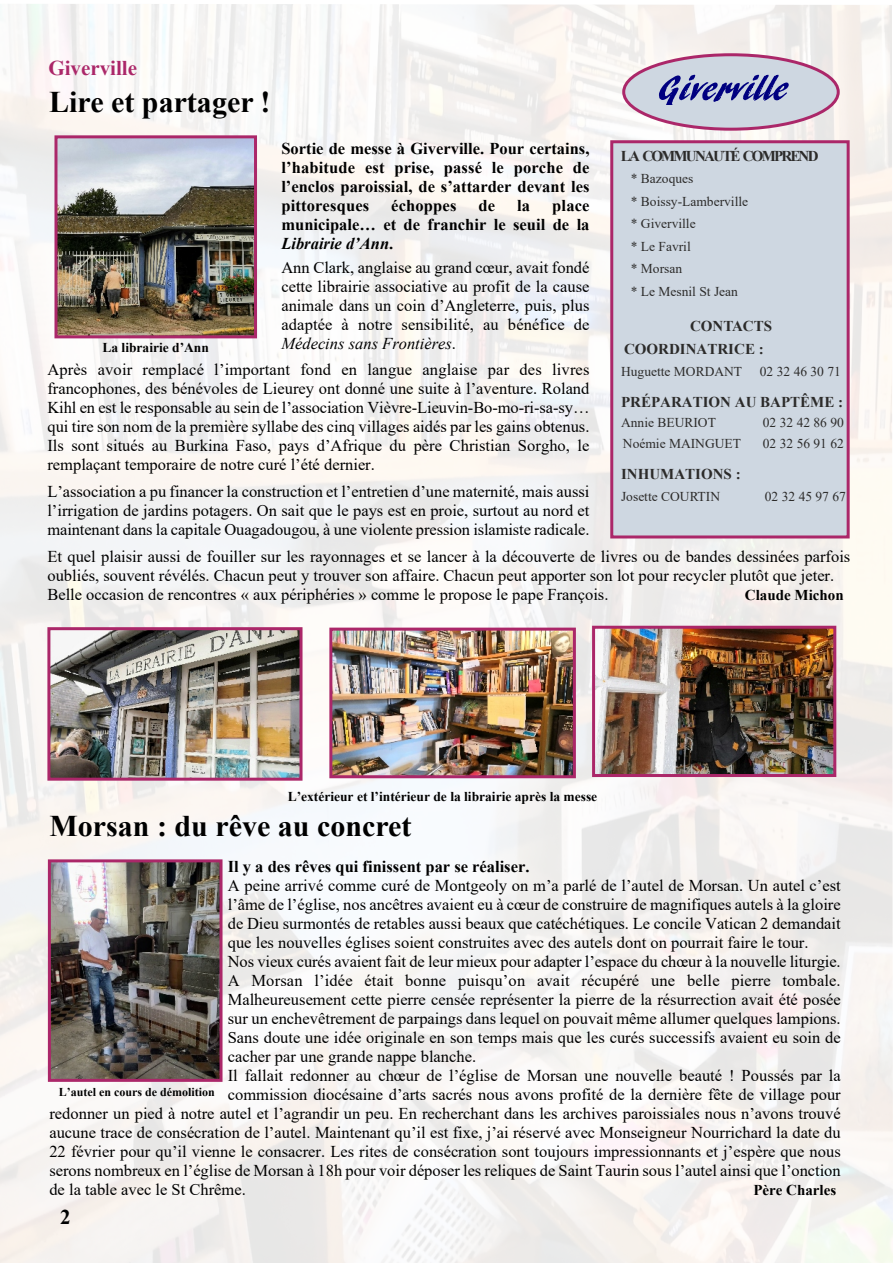
<style>
.page{position:relative;width:893px;height:1263px;background:#fff}
.page>*{position:absolute;margin:0;border:0;box-sizing:border-box;transform-origin:0 0}
.t1{font:700 30px "Times New Roman";color:#000}
.t2{font:700 21px "Times New Roman";color:#ab2769}
.t3{font:700 21px "Times New Roman";color:#000}
.t4{font:16.5px/18.9px "Times New Roman";color:#000;text-align:justify}
.t5{font:700 16.5px/18.9px "Times New Roman";color:#000;text-align:justify}
.t6{font:700 15px/22.5px "Times New Roman";color:#2c2b2a}
.t7{font:700 15px "Times New Roman";color:#000}
.t8{font:700 15px "Times New Roman";letter-spacing:-.12em;color:#2c2b2a}
.t9{font:13.5px/22.5px "Times New Roman";color:#2c2b2a}
.t10{font:700 13.5px "Times New Roman";color:#000}
.t11{font:700 12px "Times New Roman";color:#000}
.s1{font-style:italic}
</style>
<div class="page">
<img style="left:52px;top:863px;width:167px;height:215px">
<div style="left:48px;top:859px;width:175px;height:223px;border:3px solid #ab2769"></div>
<div style="left:610px;top:140px;width:240px;height:398px;background:#ced7e1;border:3px solid #ab2769"></div>
<div style="left:622px;top:53px;width:218px;height:78px;background:#ced7e1;border:3px solid #ab2769;border-radius:50%"></div>
<svg style="left:659px;top:75px;width:130px;height:29px"></svg>
<img style="left:58px;top:139px;width:195px;height:195px">
<div style="left:54px;top:135px;width:203px;height:203px;border:3px solid #ab2769"></div>
<img style="left:596px;top:630px;width:236px;height:143px">
<div style="left:592px;top:626px;width:244px;height:151px;border:3px solid #ab2769"></div>
<img style="left:333px;top:632px;width:239px;height:142px">
<div style="left:329px;top:628px;width:247px;height:150px;border:3px solid #ab2769"></div>
<img style="left:51px;top:631px;width:248px;height:146px">
<div style="left:47px;top:627px;width:256px;height:154px;border:3px solid #ab2769"></div>
<p class="t2" style="left:48px;top:60px;width:90px">Giverville</p>
<h1 class="t1" style="left:49px;top:92px;width:223px">Lire et partager !</h1>
<p class="t5" style="left:281px;top:141px;width:310px">Sortie de messe à Giverville. Pour certains, l’habitude est prise, passé le porche de l’enclos paroissial, de s’attarder devant les pittoresques</p>
<p class="t8" style="left:621px;top:151px;width:199px">LA COMMUNAUTÉ COMPREND</p>
<p class="t9" style="left:631px;top:169px;width:119px">* Bazoques<br>* Boissy-Lamberville * Giverville<br>* Le Favril<br>* Morsan<br>* Le Mesnil St Jean</p>
<p class="t6" style="left:624px;top:316px;width:150px;text-indent:66px">CONTACTS<br>COORDINATRICE :</p>
<p class="t9" style="left:621px;top:362px;width:123px">Huguette MORDANT</p>
<p class="t9" style="left:760px;top:362px;width:83px">02 32 46 30 71</p>
<p class="t6" style="left:621px;top:392px;width:224px">PRÉPARATION AU BAPTÊME :</p>
<p class="t9" style="left:621px;top:413px;width:96px">Annie BEURIOT</p>
<p class="t9" style="left:763px;top:413px;width:83px">02 32 42 86 90</p>
<p class="t9" style="left:623px;top:433px;width:120px">Noémie MAINGUET</p>
<p class="t9" style="left:763px;top:433px;width:83px">02 32 56 91 62</p>
<p class="t6" style="left:621px;top:464px;width:121px">INHUMATIONS :</p>
<p class="t9" style="left:621px;top:487px;width:101px">Josette COURTIN</p>
<p class="t9" style="left:765px;top:487px;width:83px">02 32 45 97 67</p>
<p class="t5" style="left:391px;top:198px;width:67px">échoppes</p>
<p class="t5" style="left:479px;top:198px;width:18px">de</p>
<p class="t5" style="left:517px;top:198px;width:14px">la</p>
<p class="t5" style="left:281px;top:198px;width:310px;text-indent:271px">place municipale… et de franchir le seuil de la <span class="s1">Librairie d’Ann</span>.</p>
<p class="t4" style="left:281px;top:260px;width:310px">Ann Clark, anglaise au grand cœur, avait fondé cette librairie associative au profit de la cause animale dans un coin d’Angleterre, puis, plus adaptée à notre sensibilité, au bénéfice de <span class="s1">Médecins sans Frontières</span>.</p>
<p class="t4" style="left:47px;top:362px;width:544px">Après avoir remplacé l’important fond en langue anglaise par des livres francophones, des bénévoles de Lieurey ont donné une suite à l’aventure. Roland Kihl en est le responsable au sein de l’association Vièvre-Lieuvin-Bo-mo-ri-sa-sy… qui tire son nom de la première syllabe des cinq villages aidés par les gains obtenus.<br>Ils sont situés au Burkina Faso, pays d’Afrique du père Christian Sorgho, le remplaçant temporaire de notre curé l’été dernier.</p>
<p class="t4" style="left:47px;top:483px;width:544px">L’association a pu financer la construction et l’entretien d’une maternité, mais aussi l’irrigation de jardins potagers. On sait que le pays est en proie, surtout au nord et maintenant dans la capitale Ouagadougou, à une violente pression islamiste radicale.</p>
<p class="t4" style="left:47px;top:549px;width:804px;text-align:left">Et quel plaisir aussi de fouiller sur les rayonnages et se lancer à la découverte de livres ou de bandes dessinées parfois oubliés, souvent révélés. Chacun peut y trouver son affaire. Chacun peut apporter son lot pour recycler plutôt que jeter.<br>Belle occasion de rencontres « aux périphéries » comme le propose le pape François.</p>
<p class="t10" style="left:102px;top:343px;width:108px">La librairie d’Ann</p>
<p class="t7" style="left:745px;top:590px;width:100px">Claude Michon</p>
<p class="t10" style="left:288px;top:791px;width:311px">L’extérieur et l’intérieur de la librairie après la messe</p>
<h1 class="t1" style="left:49px;top:816px;width:364px">Morsan : du rêve au concret</h1>
<p class="t5" style="left:228px;top:859px;width:303px">Il y a des rêves qui finissent par se réaliser.</p>
<p class="t4" style="left:228px;top:878px;width:614px">A peine arrivé comme curé de Montgeoly on m’a parlé de l’autel de Morsan. Un autel c’est</p>
<p class="t4" style="left:228px;top:897px;width:614px">l’âme de l’église, nos ancêtres avaient eu à cœur de construire de magnifiques autels à la gloire</p>
<p class="t4" style="left:228px;top:916px;width:614px">de Dieu surmontés de retables aussi beaux que catéchétiques. Le concile Vatican 2 demandait</p>
<p class="t4" style="left:228px;top:935px;width:582px">que les nouvelles églises soient construites avec des autels dont on pourrait faire le tour.</p>
<p class="t4" style="left:228px;top:954px;width:614px">Nos vieux curés avaient fait de leur mieux pour adapter l’espace du chœur à la nouvelle liturgie.</p>
<p class="t4" style="left:228px;top:973px;width:614px">A Morsan l’idée était bonne puisqu’on avait récupéré une belle pierre tombale.</p>
<p class="t4" style="left:228px;top:992px;width:614px">Malheureusement cette pierre censée représenter la pierre de la résurrection avait été posée</p>
<p class="t4" style="left:228px;top:1011px;width:614px">sur un enchevêtrement de parpaings dans lequel on pouvait même allumer quelques lampions.</p>
<p class="t4" style="left:228px;top:1030px;width:614px">Sans doute une idée originale en son temps mais que les curés successifs avaient eu soin de</p>
<p class="t4" style="left:228px;top:1049px;width:250px">cacher par une grande nappe blanche.</p>
<p class="t4" style="left:228px;top:1068px;width:614px">Il fallait redonner au chœur de l’église de Morsan une nouvelle beauté ! Poussés par la</p>
<p class="t4" style="left:228px;top:1086px;width:614px">commission diocésaine d’arts sacrés nous avons profité de la dernière fête de village pour</p>
<p class="t4" style="left:49px;top:1105px;width:793px">redonner un pied à notre autel et l’agrandir un peu. En recherchant dans les archives paroissiales nous n’avons trouvé</p>
<p class="t4" style="left:49px;top:1124px;width:793px">aucune trace de consécration de l’autel. Maintenant qu’il est fixe, j’ai réservé avec Monseigneur Nourrichard la date du</p>
<p class="t4" style="left:49px;top:1143px;width:793px">22 février pour qu’il vienne le consacrer. Les rites de consécration sont toujours impressionnants et j’espère que nous</p>
<p class="t4" style="left:49px;top:1162px;width:793px">serons nombreux en l’église de Morsan à 18h pour voir déposer les reliques de Saint Taurin sous l’autel ainsi que l’onction</p>
<p class="t4" style="left:49px;top:1181px;width:198px">de la table avec le St Chrême.</p>
<p class="t7" style="left:753px;top:1185px;width:84px">Père Charles</p>
<p class="t11" style="left:59px;top:1088px;width:158px">L’autel en cours de démolition</p>
<p class="t3" style="left:60px;top:1210px;width:12px">2</p>
</div>
